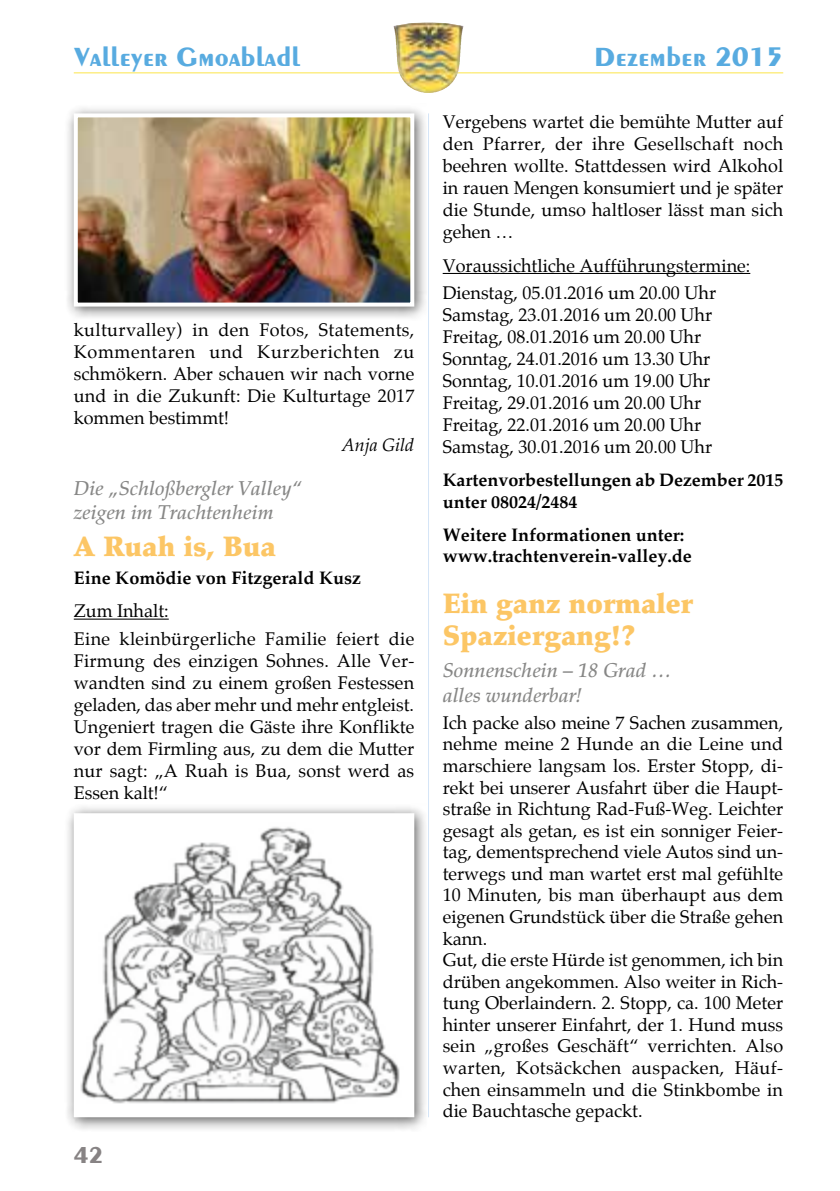
<style>
.page{position:relative;width:840px;height:1191px;background:#fff}
.page>*{position:absolute;margin:0;border:0;box-sizing:border-box;transform-origin:0 0}
.t1{font:900 28px/32.2px "Palatino";color:#fcc665}
.t2{font:700 28px "Peignot";color:#58abe0}
.t3{font:700 24px "Peignot";color:#878384}
.t4{font:italic 500 20px/24px "Palatino";color:#878786}
.t5{font:18px/22px "Palatino";color:#000;text-align:justify}
.t6{font:700 18px/21.6px "Palatino";color:#000}
.t7{font:18px/27.6px "Palatino";letter-spacing:.02em;color:#000}
.t8{font:18px "Palatino Italic Os F";color:#000}
</style>
<div class="page">
<hr style="left:74px;top:72px;width:708px;height:2px;background:#fdee86">
<hr style="left:428px;top:113px;width:1px;height:1004px;background:#d5e5f7">
<img style="left:393px;top:25px;width:68px;height:49px">
<img style="left:395px;top:22px;width:64px;height:71px">
<div style="left:64px;top:103px;width:364px;height:218px;background:#000;opacity:.6"></div>
<img style="left:79px;top:118px;width:330px;height:183px">
<div style="left:74px;top:113px;width:340px;height:193px;border:4px solid #fff"></div>
<div style="left:64px;top:803px;width:364px;height:328px;background:#000;opacity:.6"></div>
<img style="left:79px;top:818px;width:330px;height:294px">
<hr style="left:74px;top:618px;width:95px;height:1px;background:#000">
<hr style="left:442px;top:273px;width:307px;height:1px;background:#000">
<h1 class="t2" style="left:74px;top:41px;width:228px">Valleyer Gmoabladl</h1>
<h1 class="t2" style="left:593px;top:41px;width:190px">Dezember 2015</h1>
<p class="t5" style="left:74px;top:318px;width:342px">kulturvalley) in den Fotos, Statements, Kommentaren und Kurzberichten zu schmökern. Aber schauen wir nach vorne und in die Zukunft: Die Kulturtage 2017 kommen bestimmt!</p>
<p class="t8" style="left:341px;top:434px;width:74px">Anja Gild</p>
<p class="t4" style="left:74px;top:476px;width:229px">Die „Schloßbergler Valley“ zeigen im Trachtenheim</p>
<h1 class="t1" style="left:74px;top:531px;width:204px">A Ruah is, Bua</h1>
<p class="t6" style="left:74px;top:566px;width:289px">Eine Komödie von Fitzgerald Kusz</p>
<p class="t7" style="left:74px;top:597px;width:342px">Zum Inhalt:<br>Eine kleinbürgerliche Familie feiert die</p>
<p class="t5" style="left:74px;top:650px;width:342px">Firmung des einzigen Sohnes. Alle Ver&shy;wandten sind zu einem großen Festessen geladen, das aber mehr und mehr entgleist.<br>Ungeniert tragen die Gäste ihre Konflikte vor dem Firmling aus, zu dem die Mutter nur sagt: „A Ruah is Bua, sonst werd as Essen kalt!“</p>
<h2 class="t3" style="left:74px;top:1141px;width:31px">42</h2>
<p class="t5" style="left:442px;top:111px;width:342px">Vergebens wartet die bemühte Mutter auf den Pfarrer, der ihre Gesellschaft noch beehren wollte. Stattdessen wird Alkohol in rauen Mengen konsumiert und je später die Stunde, umso haltloser lässt man sich gehen …</p>
<p class="t5" style="left:442px;top:252px;width:309px;line-height:27.6px">Voraussichtliche Aufführungstermine:<br>Dienstag, 05.01.2016 um 20.00 Uhr</p>
<p class="t5" style="left:442px;top:304px;width:271px;text-align:left">Samstag, 23.01.2016 um 20.00 Uhr Freitag, 08.01.2016 um 20.00 Uhr Sonntag, 24.01.2016 um 13.30 Uhr Sonntag, 10.01.2016 um 19.00 Uhr Freitag, 29.01.2016 um 20.00 Uhr Freitag, 22.01.2016 um 20.00 Uhr Samstag, 30.01.2016 um 20.00 Uhr</p>
<p class="t6" style="left:442px;top:469px;width:342px">Kartenvorbestellungen ab Dezember 2015 unter 08024/2484</p>
<p class="t6" style="left:442px;top:523px;width:250px">Weitere Informationen unter: www.trachtenverein-valley.de</p>
<h1 class="t1" style="left:442px;top:587px;width:252px">Ein ganz normaler<br>Spaziergang!?</h1>
<p class="t4" style="left:442px;top:659px;width:230px">Sonnenschein – 18 Grad … alles wunderbar!</p>
<p class="t5" style="left:442px;top:712px;width:342px;text-align:left">Ich packe also meine 7 Sachen zusammen, nehme meine 2 Hunde an die Leine und marschiere langsam los. Erster Stopp, di&shy;rekt bei unserer Ausfahrt über die Haupt&shy;straße in Richtung Rad-Fuß-Weg. Leichter gesagt als getan, es ist ein sonniger Feier&shy;tag, dementsprechend viele Autos sind un&shy;terwegs und man wartet erst mal gefühlte 10 Minuten, bis man überhaupt aus dem eigenen Grundstück über die Straße gehen kann.<br>Gut, die erste Hürde ist genommen, ich bin drüben angekommen. Also weiter in Rich&shy;tung Oberlaindern. 2. Stopp, ca. 100 Meter hinter unserer Einfahrt, der 1. Hund muss sein „großes Geschäft“ verrichten. Also warten, Kotsäckchen auspacken, Häuf&shy;chen einsammeln und die Stinkbombe in die Bauchtasche gepackt.</p>
</div>
